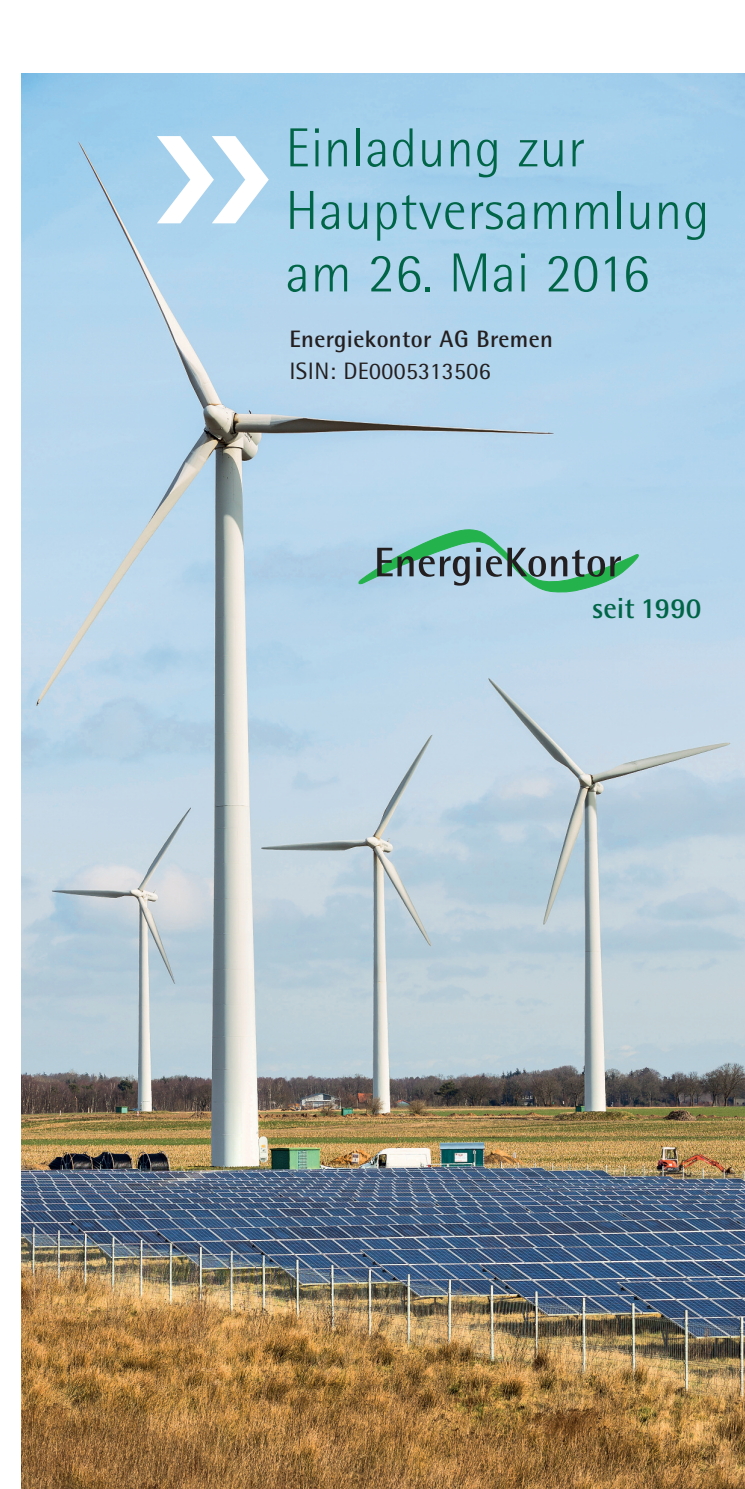
<style>
.page{position:relative;width:745px;height:1489px;background:#fff}
.page>*{position:absolute;margin:0;border:0;box-sizing:border-box;transform-origin:0 0}
.t1{font:300 55px/62.5px "Agfa Rotis Semisans";letter-spacing:.015em;color:#006547}
.t2{font:700 29px "Agfa Rotis Semisans";color:#006547}
.t3{font:700 23.75px "Agfa Rotis Semisans";letter-spacing:.015em;color:#231f20}
.t4{font:23.75px "Agfa Rotis Semisans";letter-spacing:.015em;color:#231f20}
</style>
<div class="page">
<img style="left:21px;top:73px;width:723px;height:1415px">
<svg style="left:357px;top:529px;width:281px;height:63px;background:#8bb8b7"></svg>
<div style="left:157px;top:136px;width:111px;height:87px;background:#a6d1ed"></div>
<p class="t1" style="left:285px;top:122px;width:425px">Einladung zur<br>Hauptversammlung am 26. Mai 2016</p>
<p class="t3" style="left:289px;top:330px;width:265px">Energiekontor AG Bremen</p>
<p class="t4" style="left:289px;top:362px;width:202px">ISIN: DE0005313506</p>
<p class="t2" style="left:591px;top:598px;width:111px">seit 1990</p>
</div>
